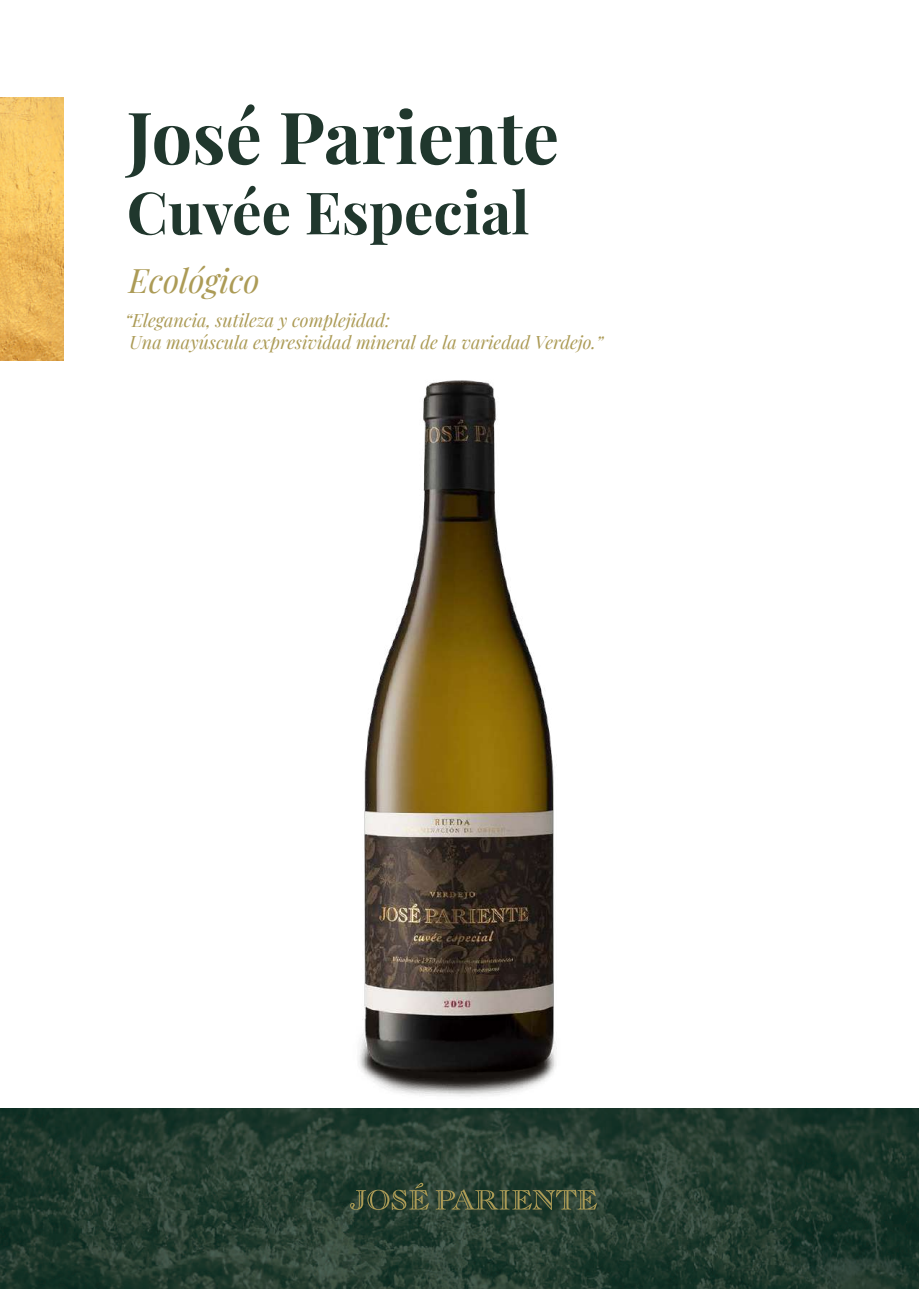
<style>
.page{position:relative;width:919px;height:1289px;background:#fff}
.page>*{position:absolute;margin:0;border:0;box-sizing:border-box;transform-origin:0 0}
.t1{font:700 72px "Playfair Display";color:#20372d}
.t2{font:700 58.5px "Playfair Display";color:#20372d}
.t3{font:italic 33px "Playfair Display";color:#ac9b56}
.t4{font:italic 18px/21.6px "Playfair Display";color:#ac9b56}
</style>
<div class="page">
<img style="left:0;top:1108px;width:918px;height:180px">
<svg style="left:350px;top:1182px;width:247px;height:27px;background:#405038"></svg>
<img style="left:0;top:97px;width:64px;height:263px">
<img style="left:358px;top:380px;width:199px;height:717px">
<h1 class="t1" style="left:127px;top:80px;width:434px">José Pariente</h1>
<h2 class="t2" style="left:127px;top:166px;width:404px">Cuvée Especial</h2>
<h3 class="t3" style="left:129px;top:255px;width:132px">Ecológico</h3>
<p class="t4" style="left:125px;top:308px;width:479px">“Elegancia, sutileza y complejidad:<br>Una mayúscula expresividad mineral de la variedad Verdejo.”</p>
</div>
